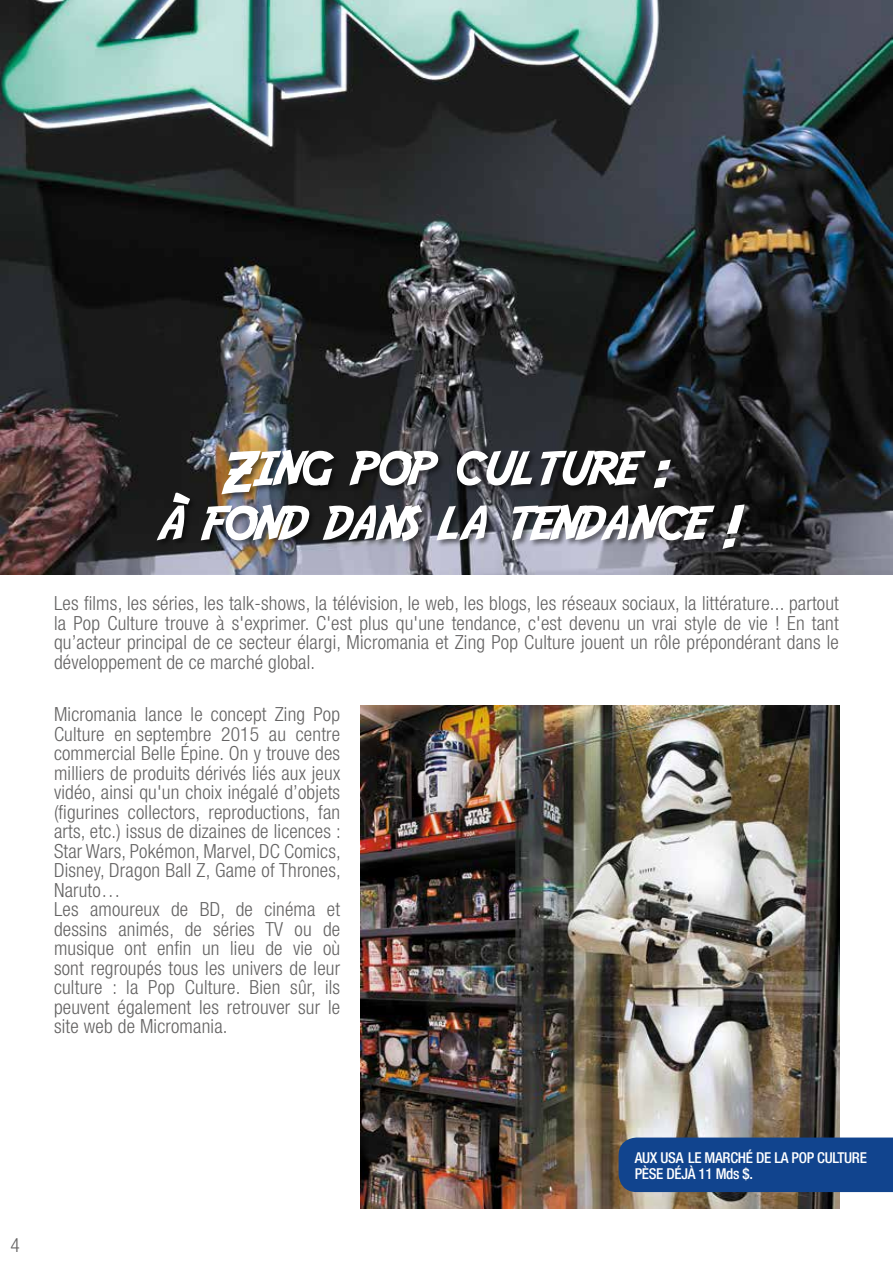
<style>
.page{position:relative;width:893px;height:1263px;background:#fff}
.page>*{position:absolute;margin:0;border:0;box-sizing:border-box;transform-origin:0 0}
.t1{font:58.05px/54.8px "Adventure";color:#fff;text-align:center}
.t2{font:300 condensed 19.5px/19.5px "Helvetica Neue";letter-spacing:.01em;color:#646363;text-align:justify}
.t3{font:500 condensed 15px/16.5px "Helvetica Neue";letter-spacing:-.02em;color:#fff}
</style>
<div class="page">
<img style="left:0;top:0;width:893px;height:574px">
<div style="left:155px;top:449px;width:597px;height:107px;background:#000;opacity:.5"></div>
<img style="left:360px;top:706px;width:480px;height:503px">
<div style="left:619px;top:1137px;width:274px;height:55px;background:#11448e"></div>
<h1 class="t1" style="left:157px;top:442px;width:581px">Zing pop culture :<br>à fond dans la tendance !</h1>
<p class="t2" style="left:54px;top:593px;width:786px">Les films, les séries, les talk-shows, la télévision, le web, les blogs, les réseaux sociaux, la littérature... partout la Pop Culture trouve à s'exprimer. C'est plus qu'une tendance, c'est devenu un vrai style de vie ! En tant qu’acteur principal de ce secteur élargi, Micromania et Zing Pop Culture jouent un rôle prépondérant dans le développement de ce marché global.</p>
<p class="t2" style="left:54px;top:705px;width:288px;text-align:left">Micromania lance le concept Zing Pop Culture en septembre 2015 au centre commercial Belle Épine. On y trouve des milliers de produits dérivés liés aux jeux vidéo, ainsi qu'un choix inégalé d’objets (figurines collectors, reproductions, fan arts, etc.) issus de dizaines de licences :<br>Star Wars, Pokémon, Marvel, DC Comics, Disney, Dragon Ball Z, Game of Thrones, Naruto…<br>Les amoureux de BD, de cinéma et dessins animés, de séries TV ou de musique ont enfin un lieu de vie où sont regroupés tous les univers de leur culture : la Pop Culture. Bien sûr, ils peuvent également les retrouver sur le site web de Micromania.</p>
<p class="t2" style="left:11px;top:1235px;width:11px">4</p>
<p class="t3" style="left:635px;top:1149px;width:234px">AUX USA LE MARCHÉ DE LA POP CULTURE<br>PÈSE DÉJÀ 11 Mds $.</p>
</div>
